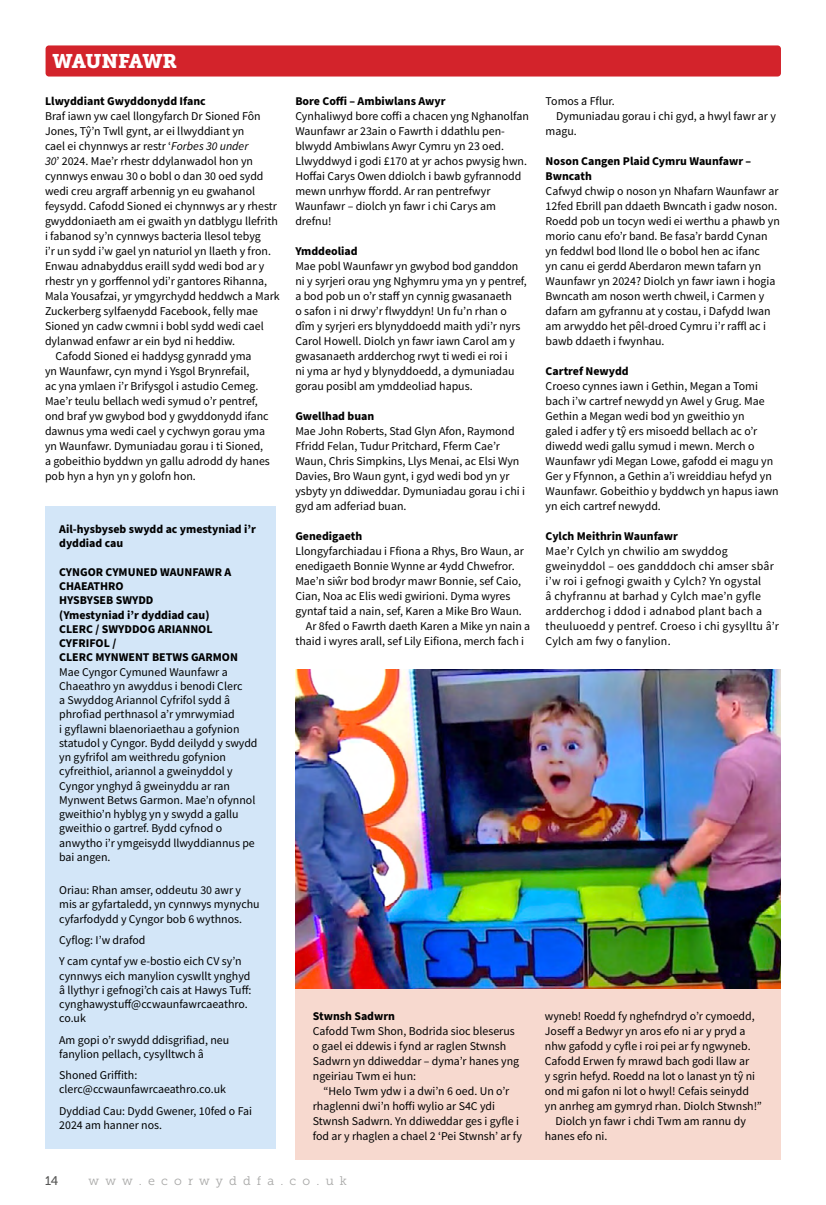
<style>
.page{position:relative;width:826px;height:1205px;background:#fff}
.page>*{position:absolute;margin:0;border:0;box-sizing:border-box;transform-origin:0 0}
.t1{font:19.62px "Museo Slab 900";letter-spacing:-.035em;color:#fff}
.t2{font:12.5px "Museo Slab 300";color:#a8a8a7}
.t3{font:12.5px "Museo Slab 500";color:#575756}
.No_indent_Body_Eco{font:11.88px/15px "Source Sans Pro";color:#000}
.Body_Eco{font:11.88px/15px "Source Sans Pro";color:#000}
.No_indent_Body_Eco-2{font:700 11.88px/14.2px "Source Sans Pro";color:#000}
.No_indent_Body_Eco-3{font:11.88px/15px "Source Sans Pro";letter-spacing:.02em;color:#000}
.s1{font-style:italic}
</style>
<div class="page">
<div style="left:295px;top:875px;width:486px;height:285px;background:#f7d9cf"></div>
<div style="left:46px;top:45px;width:735px;height:32px;background:#d3232b;border-radius:3px"></div>
<div style="left:45px;top:507px;width:230px;height:642px;background:#d3e6f8"></div>
<img style="left:295px;top:669px;width:486px;height:319px">
<hr style="left:825px;top:809px;width:1px;height:396px;background:#e0dde5">
<p class="t1" style="left:52px;top:50px;width:126px">WAUNFAWR</p>
<p class="No_indent_Body_Eco-2" style="left:45px;top:94px;width:162px">Llwyddiant Gwyddonydd Ifanc</p>
<p class="No_indent_Body_Eco" style="left:45px;top:108px;width:236px">Braf iawn yw cael llongyfarch Dr Sioned Fôn Jones, Tŷ’n Twll gynt, ar ei llwyddiant yn<br>cael ei chynnwys ar restr ‘<span class="s1">Forbes 30 under<br>30</span>’ 2024. Mae’r rhestr ddylanwadol hon yn cynnwys enwau 30 o bobl o dan 30 oed sydd wedi creu argraff arbennig yn eu gwahanol feysydd. Cafodd Sioned ei chynnwys ar y rhestr gwyddoniaeth am ei gwaith yn datblygu llefrith i fabanod sy’n cynnwys bacteria llesol tebyg<br>i’r un sydd i’w gael yn naturiol yn llaeth y fron.<br>Enwau adnabyddus eraill sydd wedi bod ar y rhestr yn y gorffennol ydi’r gantores Rihanna, Mala Yousafzai, yr ymgyrchydd heddwch a Mark Zuckerberg sylfaenydd Facebook, felly mae Sioned yn cadw cwmni i bobl sydd wedi cael dylanwad enfawr ar ein byd ni heddiw.</p>
<p class="Body_Eco" style="left:45px;top:348px;width:226px;text-indent:11px">Cafodd Sioned ei haddysg gynradd yma<br>yn Waunfawr, cyn mynd i Ysgol Brynrefail,<br>ac yna ymlaen i’r Brifysgol i astudio Cemeg.<br>Mae’r teulu bellach wedi symud o’r pentref, ond braf yw gwybod bod y gwyddonydd ifanc dawnus yma wedi cael y cychwyn gorau yma yn Waunfawr. Dymuniadau gorau i ti Sioned, a gobeithio byddwn yn gallu adrodd dy hanes pob hyn a hyn yn y golofn hon.</p>
<p class="No_indent_Body_Eco-2" style="left:59px;top:522px;width:198px">Ail-hysbyseb swydd ac ymestyniad i’r dyddiad cau</p>
<p class="No_indent_Body_Eco-2" style="left:59px;top:565px;width:173px">CYNGOR CYMUNED WAUNFAWR A<br>CHAEATHRO</p>
<p class="No_indent_Body_Eco-2" style="left:59px;top:594px;width:96px">HYSBYSEB SWYDD</p>
<p class="No_indent_Body_Eco-2" style="left:59px;top:608px;width:152px">(Ymestyniad i’r dyddiad cau)</p>
<p class="No_indent_Body_Eco-2" style="left:59px;top:622px;width:155px">CLERC / SWYDDOG ARIANNOL<br>CYFRIFOL /</p>
<p class="No_indent_Body_Eco-2" style="left:59px;top:651px;width:180px">CLERC MYNWENT BETWS GARMON</p>
<p class="No_indent_Body_Eco" style="left:59px;top:664px;width:200px;line-height:14.2px">Mae Cyngor Cymuned Waunfawr a Chaeathro yn awyddus i benodi Clerc<br>a Swyddog Ariannol Cyfrifol sydd â phrofiad perthnasol a’r ymrwymiad<br>i gyflawni blaenoriaethau a gofynion statudol y Cyngor. Bydd deilydd y swydd yn gyfrifol am weithredu gofynion cyfreithiol, ariannol a gweinyddol y Cyngor ynghyd â gweinyddu ar ran Mynwent Betws Garmon. Mae’n ofynnol gweithio’n hyblyg yn y swydd a gallu gweithio o gartref. Bydd cyfnod o anwytho i’r ymgeisydd llwyddiannus pe bai angen.</p>
<p class="Body_Eco" style="left:59px;top:883px;width:202px;line-height:14.2px">Oriau: Rhan amser, oddeutu 30 awr y mis ar gyfartaledd, yn cynnwys mynychu cyfarfodydd y Cyngor bob 6 wythnos.</p>
<p class="Body_Eco" style="left:59px;top:932px;width:88px">Cyflog: I’w drafod</p>
<p class="Body_Eco" style="left:59px;top:954px;width:194px;line-height:14.2px">Y cam cyntaf yw e-bostio eich CV sy’n cynnwys eich manylion cyswllt ynghyd â llythyr i gefnogi’ch cais at Hawys Tuff: cynghawystuff@ccwaunfawrcaeathro. co.uk</p>
<p class="Body_Eco" style="left:59px;top:1032px;width:172px;line-height:14.2px">Am gopi o’r swydd ddisgrifiad, neu fanylion pellach, cysylltwch â</p>
<p class="Body_Eco" style="left:59px;top:1068px;width:168px;line-height:14.2px">Shoned Griffith: clerc@ccwaunfawrcaeathro.co.uk</p>
<p class="Body_Eco" style="left:59px;top:1103px;width:194px;line-height:14.2px">Dyddiad Cau: Dydd Gwener, 10fed o Fai<br>2024 am hanner nos.</p>
<p class="No_indent_Body_Eco-2" style="left:295px;top:94px;width:152px">Bore Coffi – Ambiwlans Awyr</p>
<p class="No_indent_Body_Eco" style="left:295px;top:108px;width:235px">Cynhaliwyd bore coffi a chacen yng Nghanolfan Waunfawr ar 23ain o Fawrth i ddathlu pen&shy;blwydd Ambiwlans Awyr Cymru yn 23 oed.<br>Llwyddwyd i godi £170 at yr achos pwysig hwn.<br>Hoffai Carys Owen ddiolch i bawb gyfrannodd mewn unrhyw ffordd. Ar ran pentrefwyr Waunfawr – diolch yn fawr i chi Carys am drefnu!</p>
<p class="No_indent_Body_Eco-2" style="left:295px;top:244px;width:64px">Ymddeoliad</p>
<p class="No_indent_Body_Eco" style="left:295px;top:258px;width:233px">Mae pobl Waunfawr yn gwybod bod ganddon ni y syrjeri orau yng Nghymru yma yn y pentref, a bod pob un o’r staff yn cynnig gwasanaeth<br>o safon i ni drwy’r flwyddyn! Un fu’n rhan o dîm y syrjeri ers blynyddoedd maith ydi’r nyrs Carol Howell. Diolch yn fawr iawn Carol am y gwasanaeth ardderchog rwyt ti wedi ei roi i<br>ni yma ar hyd y blynyddoedd, a dymuniadau gorau posibl am ymddeoliad hapus.</p>
<p class="No_indent_Body_Eco-2" style="left:295px;top:409px;width:80px">Gwellhad buan</p>
<p class="No_indent_Body_Eco" style="left:295px;top:423px;width:231px">Mae John Roberts, Stad Glyn Afon, Raymond Ffridd Felan, Tudur Pritchard, Fferm Cae’r Waun, Chris Simpkins, Llys Menai, ac Elsi Wyn Davies, Bro Waun gynt, i gyd wedi bod yn yr ysbyty yn ddiweddar. Dymuniadau gorau i chi i gyd am adferiad buan.</p>
<p class="No_indent_Body_Eco-2" style="left:295px;top:529px;width:68px">Genedigaeth</p>
<p class="No_indent_Body_Eco" style="left:295px;top:543px;width:230px">Llongyfarchiadau i Ffiona a Rhys, Bro Waun, ar enedigaeth Bonnie Wynne ar 4ydd Chwefror.<br>Mae’n siŵr bod brodyr mawr Bonnie, sef Caio, Cian, Noa ac Elis wedi gwirioni. Dyma wyres gyntaf taid a nain, sef, Karen a Mike Bro Waun.</p>
<p class="Body_Eco" style="left:295px;top:618px;width:236px;text-indent:11px">Ar 8fed o Fawrth daeth Karen a Mike yn nain a thaid i wyres arall, sef Lily Eifiona, merch fach i</p>
<p class="No_indent_Body_Eco-2" style="left:313px;top:1009px;width:84px">Stwnsh Sadwrn</p>
<p class="No_indent_Body_Eco" style="left:313px;top:1024px;width:208px">Cafodd Twm Shon, Bodrida sioc bleserus o gael ei ddewis i fynd ar raglen Stwnsh Sadwrn yn ddiweddar – dyma’r hanes yng ngeiriau Twm ei hun:</p>
<p class="Body_Eco" style="left:313px;top:1084px;width:210px;text-indent:11px">“Helo Twm ydw i a dwi’n 6 oed. Un o’r rhaglenni dwi’n hoffi wylio ar S4C ydi Stwnsh Sadwrn. Yn ddiweddar ges i gyfle i fod ar y rhaglen a chael 2 ‘Pei Stwnsh’ ar fy</p>
<p class="t3" style="left:45px;top:1174px;width:15px">14</p>
<p class="t2" style="left:89px;top:1174px;width:260px">w w w . e c o r w y d d f a . c o . u k</p>
<p class="Body_Eco" style="left:545px;top:93px;width:71px">Tomos a Fflur.</p>
<p class="Body_Eco" style="left:545px;top:108px;width:232px;text-indent:11px">Dymuniadau gorau i chi gyd, a hwyl fawr ar y magu.</p>
<p class="No_indent_Body_Eco-2" style="left:545px;top:154px;width:207px;line-height:15px">Noson Cangen Plaid Cymru Waunfawr –<br>Bwncath</p>
<p class="No_indent_Body_Eco" style="left:545px;top:183px;width:236px">Cafwyd chwip o noson yn Nhafarn Waunfawr ar 12fed Ebrill pan ddaeth Bwncath i gadw noson.<br>Roedd pob un tocyn wedi ei werthu a phawb yn morio canu efo’r band. Be fasa’r bardd Cynan yn feddwl bod llond lle o bobol hen ac ifanc<br>yn canu ei gerdd Aberdaron mewn tafarn yn Waunfawr yn 2024? Diolch yn fawr iawn i hogia Bwncath am noson werth chweil, i Carmen y dafarn am gyfrannu at y costau, i Dafydd Iwan am arwyddo het pêl-droed Cymru i’r raffl ac i bawb ddaeth i fwynhau.</p>
<p class="No_indent_Body_Eco-2" style="left:545px;top:364px;width:85px">Cartref Newydd</p>
<p class="No_indent_Body_Eco" style="left:545px;top:378px;width:234px">Croeso cynnes iawn i Gethin, Megan a Tomi bach i’w cartref newydd yn Awel y Grug. Mae Gethin a Megan wedi bod yn gweithio yn<br>galed i adfer y tŷ ers misoedd bellach ac o’r diwedd wedi gallu symud i mewn. Merch o Waunfawr ydi Megan Lowe, gafodd ei magu yn Ger y Ffynnon, a Gethin a’i wreiddiau hefyd yn Waunfawr. Gobeithio y byddwch yn hapus iawn yn eich cartref newydd.</p>
<p class="No_indent_Body_Eco-2" style="left:545px;top:529px;width:134px">Cylch Meithrin Waunfawr</p>
<p class="No_indent_Body_Eco-3" style="left:545px;top:543px;width:235px">Mae’r Cylch yn chwilio am swyddog gweinyddol – oes gandddoch chi amser sbâr i’w roi i gefnogi gwaith y Cylch? Yn ogystal<br>â chyfrannu at barhad y Cylch mae’n gyfle ardderchog i ddod i adnabod plant bach a theuluoedd y pentref. Croeso i chi gysylltu â’r Cylch am fwy o fanylion.</p>
<p class="Body_Eco" style="left:545px;top:1009px;width:218px">wyneb! Roedd fy nghefndryd o’r cymoedd, Joseff a Bedwyr yn aros efo ni ar y pryd a nhw gafodd y cyfle i roi pei ar fy ngwyneb.<br>Cafodd Erwen fy mrawd bach godi llaw ar<br>y sgrin hefyd. Roedd na lot o lanast yn tŷ ni ond mi gafon ni lot o hwyl! Cefais seinydd yn anrheg am gymryd rhan. Diolch Stwnsh!”</p>
<p class="Body_Eco" style="left:545px;top:1113px;width:202px;text-indent:11px">Diolch yn fawr i chdi Twm am rannu dy hanes efo ni.</p>
</div>
